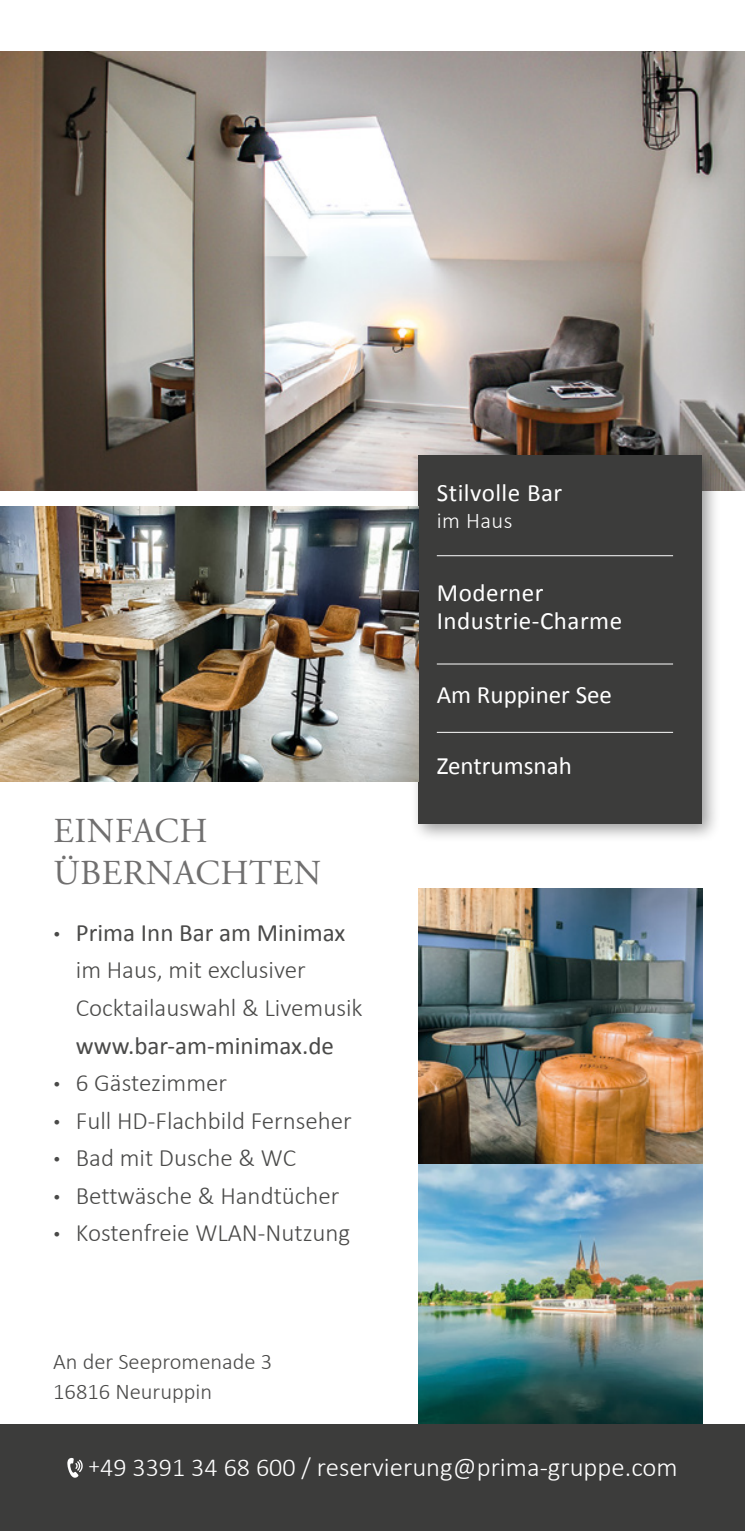
<style>
.page{position:relative;width:745px;height:1531px;background:#fff}
.page>*{position:absolute;margin:0;border:0;box-sizing:border-box;transform-origin:0 0}
.t1{font:35px/42px "Adobe Garamond Pro";letter-spacing:.015em;color:#706f6f}
.t2{font:300 26.75px "Calibri";color:#fff}
.t3{font:300 25px/37.5px "Calibri";color:#4a4a49}
.t4{font:25px/27.5px "Calibri";letter-spacing:.02em;color:#fff}
.t5{font:25px "Calibri";color:#fff}
.t6{font:300 22.5px/30px "Calibri";color:#4a4a49}
.t7{font:300 22.5px "Calibri";letter-spacing:.02em;color:#fff}
.s1{font-family:"Frutiger LT Std";font-weight:900}
.s2{font-weight:400}
.s3{font-size:23.25px}
.s4{font-size:26px}
</style>
<div class="page">
<img style="left:418px;top:888px;width:283px;height:536px">
<img style="left:0;top:51px;width:744px;height:440px">
<div style="left:409px;top:446px;width:311px;height:397px;background:#000;opacity:.4"></div>
<div style="left:418px;top:455px;width:283px;height:369px;background:#3c3c3b"></div>
<div style="left:0;top:1424px;width:744px;height:107px;background:#3c3c3b"></div>
<hr style="left:436px;top:555px;width:236px;height:1px;background:#fff">
<hr style="left:436px;top:663px;width:236px;height:1px;background:#fff">
<hr style="left:436px;top:732px;width:236px;height:1px;background:#fff">
<img style="left:0;top:507px;width:418px;height:275px">
<svg style="left:67px;top:1458px;width:16px;height:20px"></svg>
<p class="t4" style="left:436px;top:478px;width:127px">Stilvolle Bar</p>
<p class="t7" style="left:436px;top:507px;width:77px">im Haus</p>
<p class="t4" style="left:436px;top:579px;width:187px">Moderner<br>Industrie-Charme</p>
<p class="t5" style="left:436px;top:677px;width:177px">Am Ruppiner See</p>
<h1 class="t1" style="left:53px;top:811px;width:269px">EINFACH<br>ÜBERNACHTEN</h1>
<p class="t3" style="left:76px;top:914px;width:288px;text-indent:-23px"><span class="s1">∙</span> <span class="s2">Prima Inn Bar am Minimax </span>im Haus, mit exclusiver<br>Cocktailauswahl &amp; Livemusik</p>
<p class="t3" style="left:53px;top:1026px;width:300px;text-indent:23px"><span class="s2">www.bar-am-minimax.de<br></span><span class="s1">∙</span> 6 Gästezimmer<br><span class="s1">∙</span> Full HD-Flachbild Fernseher <span class="s1">∙</span> Bad mit Dusche &amp; WC<br><span class="s1">∙</span> Bettwäsche &amp; Handtücher <span class="s1">∙</span> Kostenfreie WLAN-Nutzung</p>
<p class="t6" style="left:53px;top:1346px;width:220px">An der Seepromenade 3<br>16816 Neuruppin</p>
<p class="t5" style="left:436px;top:748px;width:136px">Zentrumsnah</p>
<p class="t2" style="left:88px;top:1450px;width:590px"><span class="s3">+</span><span class="s4">49 3391 34 68 600 /</span> reservierung@prima-gruppe.com</p>
</div>
